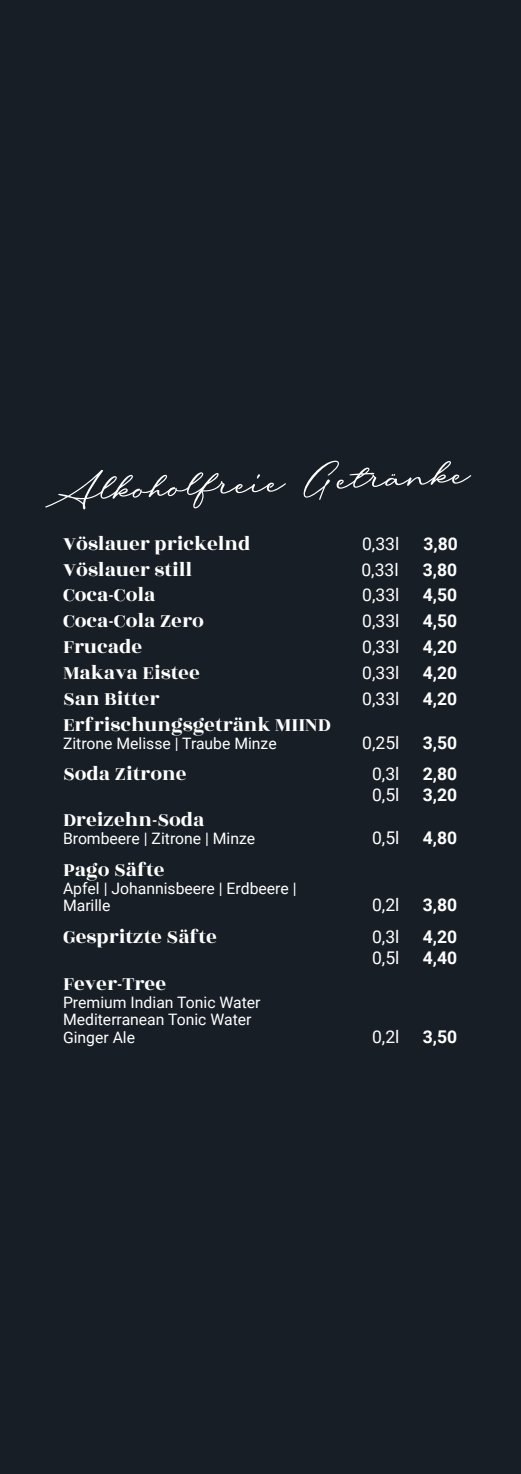
<style>
.page{position:relative;width:521px;height:1474px;background:#fff}
.page>*{position:absolute;margin:0;border:0;box-sizing:border-box;transform-origin:0 0}
.t1{font:73.5px "Messy Nessy Script 1";color:#fff}
.t2{font:21px/25.9px "Rozha One";color:#fff}
.t3{font:17.5px/21px "Roboto";color:#fff}
.t4{font:700 17.5px/21px "Roboto";color:#fff}
.t5{font:15.75px/17.5px "Roboto";color:#fff}
</style>
<div class="page">
<div style="left:0;top:0;width:521px;height:1473px;background:#171e25"></div>
<h1 class="t1" style="left:43px;top:444px;width:425px;rotate:-2deg">Alkoholfreie Getränke</h1>
<p class="t2" style="left:63px;top:530px;width:189px">Vöslauer prickelnd<br>Vöslauer still</p>
<p class="t2" style="left:63px;top:608px;width:143px">Coca-Cola Zero<br>Frucade<br>Makava Eistee<br>San Bitter</p>
<p class="t2" style="left:63px;top:582px;width:94px">Coca-Cola</p>
<p class="t2" style="left:63px;top:712px;width:269px">Erfrischungsgetränk MIIND</p>
<p class="t5" style="left:63px;top:733px;width:215px">Zitrone Melisse | Traube Minze</p>
<p class="t2" style="left:63px;top:751px;width:143px;line-height:46.2px">Soda Zitrone<br>Dreizehn-Soda</p>
<p class="t5" style="left:63px;top:829px;width:194px">Brombeere | Zitrone | Minze</p>
<p class="t2" style="left:63px;top:857px;width:103px">Pago Säfte</p>
<p class="t5" style="left:63px;top:878px;width:235px">Apfel | Johannisbeere | Erdbeere |<br>Marille</p>
<p class="t2" style="left:63px;top:924px;width:155px">Gespritzte Säfte</p>
<p class="t2" style="left:63px;top:971px;width:105px">Fever-Tree</p>
<p class="t5" style="left:63px;top:992px;width:199px">Premium Indian Tonic Water<br>Mediterranean Tonic Water<br>Ginger Ale</p>
<p class="t3" style="left:362px;top:532px;width:39px">0,33l</p>
<p class="t4" style="left:423px;top:532px;width:36px">3,80</p>
<p class="t3" style="left:361px;top:558px;width:39px">0,33l</p>
<p class="t4" style="left:423px;top:558px;width:36px">3,80</p>
<p class="t3" style="left:362px;top:610px;width:39px">0,33l</p>
<p class="t4" style="left:423px;top:610px;width:36px">4,50</p>
<p class="t3" style="left:362px;top:636px;width:39px">0,33l</p>
<p class="t4" style="left:423px;top:636px;width:36px">4,20</p>
<p class="t3" style="left:362px;top:662px;width:39px">0,33l</p>
<p class="t4" style="left:423px;top:662px;width:36px">4,20</p>
<p class="t3" style="left:362px;top:687px;width:39px">0,33l</p>
<p class="t4" style="left:423px;top:687px;width:36px">4,20</p>
<p class="t3" style="left:362px;top:584px;width:39px">0,33l</p>
<p class="t4" style="left:423px;top:584px;width:36px">4,50</p>
<p class="t3" style="left:362px;top:731px;width:39px">0,25l</p>
<p class="t4" style="left:423px;top:726px;width:36px;line-height:31.7px">3,50<br>2,80</p>
<p class="t4" style="left:423px;top:783px;width:36px">3,20</p>
<p class="t3" style="left:372px;top:763px;width:29px;line-height:20.3px">0,3l<br>0,5l</p>
<p class="t3" style="left:372px;top:826px;width:29px">0,5l</p>
<p class="t4" style="left:423px;top:826px;width:36px">4,80</p>
<p class="t3" style="left:372px;top:893px;width:29px">0,2l</p>
<p class="t4" style="left:423px;top:893px;width:36px">3,80</p>
<p class="t3" style="left:372px;top:925px;width:29px">0,3l<br>0,5l</p>
<p class="t4" style="left:423px;top:925px;width:36px">4,20<br>4,40</p>
<p class="t3" style="left:372px;top:1025px;width:29px">0,2l</p>
<p class="t4" style="left:423px;top:1025px;width:36px">3,50</p>
</div>
